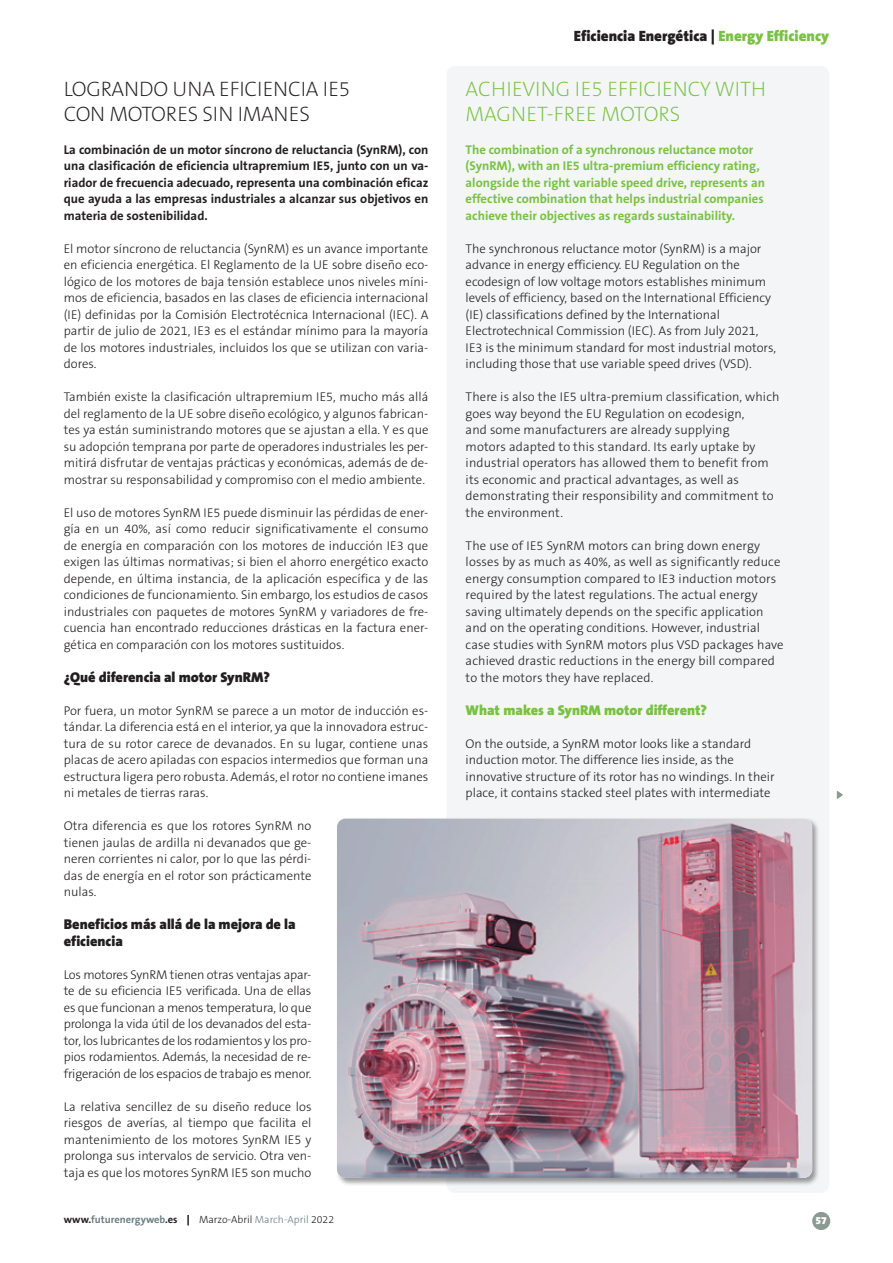
<style>
.page{position:relative;width:893px;height:1263px;background:#fff}
.page>*{position:absolute;margin:0;border:0;box-sizing:border-box;transform-origin:0 0}
.t1{font:200 21px/25.2px "The Sans B2";letter-spacing:-.01em;color:#231f20}
.t2{font:200 21px/25.2px "The Sans B2";color:#79c142}
.t3{font:900 15px "The Sans B9";color:#231f20}
.t4{font:900 14.25px/16.5px "The Sans B9";color:#231f20}
.t5{font:900 14.25px "The Sans B9";color:#79c142}
.t6{font:300 12.75px/16.5px "The Sans B3";color:#231f20;text-align:justify}
.t7{font:700 12.75px/16.5px "The Sans B7";color:#231f20;text-align:justify}
.t8{font:700 12.75px/16.5px "The Sans B7";color:#79c142}
.t9{font:300 10.5px "The Sans B3";color:#231f20}
.t10{font:900 10.5px "The Sans B9";color:#fff}
.s1{color:#79c142}
.s2{font-family:"The Sans B7";font-weight:700}
.s3{font-family:"The Sans B7";font-weight:700;color:#6d8083}
.s4{font-family:"The Sans B9";font-weight:900}
.s5{color:#6d8083}
</style>
<div class="page">
<div style="left:812px;top:1212px;width:18px;height:18px;background:#8b9b92;border-radius:50%"></div>
<div style="left:446px;top:66px;width:383px;height:1127px;background:#f3f5f7;border-radius:9px"></div>
<svg style="left:837px;top:791px;width:6px;height:8px"></svg>
<div style="left:335px;top:817px;width:485px;height:368px;background:#231f20;opacity:.45"></div>
<img style="left:337px;top:819px;width:475px;height:359px">
<p class="t3" style="left:574px;top:28px;width:257px">Eficiencia Energética | <span class="s1">Energy Efficiency</span></p>
<h1 class="t1" style="left:64px;top:77px;width:288px">LOGRANDO UNA EFICIENCIA IE5<br>CON MOTORES SIN IMANES</h1>
<h1 class="t2" style="left:466px;top:77px;width:302px">ACHIEVING IE5 EFFICIENCY WITH<br>MAGNET-FREE MOTORS</h1>
<p class="t7" style="left:64px;top:142px;width:366px">La combinación de un motor síncrono de reluctancia (SynRM), con una clasificación de eficiencia ultrapremium IE5, junto con un va&shy;riador de frecuencia adecuado, representa una combinación eficaz que ayuda a las empresas industriales a alcanzar sus objetivos en materia de sostenibilidad.</p>
<p class="t6" style="left:64px;top:241px;width:366px">El motor síncrono de reluctancia (SynRM) es un avance importante en eficiencia energética. El Reglamento de la UE sobre diseño eco&shy;lógico de los motores de baja tensión establece unos niveles míni&shy;mos de eficiencia, basados en las clases de eficiencia internacional (IE) definidas por la Comisión Electrotécnica Internacional (IEC). A partir de julio de 2021, IE3 es el estándar mínimo para la mayoría de los motores industriales, incluidos los que se utilizan con varia&shy;dores.</p>
<p class="t6" style="left:64px;top:389px;width:366px">También existe la clasificación ultrapremium IE5, mucho más allá del reglamento de la UE sobre diseño ecológico, y algunos fabrican&shy;tes ya están suministrando motores que se ajustan a ella. Y es que su adopción temprana por parte de operadores industriales les per&shy;mitirá disfrutar de ventajas prácticas y económicas, además de de&shy;mostrar su responsabilidad y compromiso con el medio ambiente.</p>
<p class="t6" style="left:64px;top:505px;width:366px">El uso de motores SynRM IE5 puede disminuir las pérdidas de ener&shy;gía en un 40%, así como reducir significativamente el consumo de energía en comparación con los motores de inducción IE3 que exigen las últimas normativas; si bien el ahorro energético exacto depende, en última instancia, de la aplicación específica y de las condiciones de funcionamiento. Sin embargo, los estudios de casos industriales con paquetes de motores SynRM y variadores de fre&shy;cuencia han encontrado reducciones drásticas en la factura ener&shy;gética en comparación con los motores sustituidos.</p>
<p class="t4" style="left:64px;top:669px;width:208px">¿Qué diferencia al motor SynRM?</p>
<p class="t6" style="left:64px;top:703px;width:366px">Por fuera, un motor SynRM se parece a un motor de inducción es&shy;tándar. La diferencia está en el interior, ya que la innovadora estruc&shy;tura de su rotor carece de devanados. En su lugar, contiene unas placas de acero apiladas con espacios intermedios que forman una estructura ligera pero robusta. Además, el rotor no contiene imanes ni metales de tierras raras.</p>
<p class="t6" style="left:64px;top:818px;width:249px">Otra diferencia es que los rotores SynRM no tienen jaulas de ardilla ni devanados que ge&shy;neren corrientes ni calor, por lo que las pérdi&shy;das de energía en el rotor son prácticamente nulas.</p>
<p class="t4" style="left:64px;top:917px;width:233px">Beneficios más allá de la mejora de la eficiencia</p>
<p class="t6" style="left:64px;top:967px;width:249px">Los motores SynRM tienen otras ventajas apar&shy;te de su eficiencia IE5 verificada. Una de ellas es que funcionan a menos temperatura, lo que prolonga la vida útil de los devanados del esta&shy;tor, los lubricantes de los rodamientos y los pro&shy;pios rodamientos. Además, la necesidad de re&shy;frigeración de los espacios de trabajo es menor.</p>
<p class="t6" style="left:64px;top:1099px;width:249px">La relativa sencillez de su diseño reduce los riesgos de averías, al tiempo que facilita el mantenimiento de los motores SynRM IE5 y prolonga sus intervalos de servicio. Otra ven&shy;taja es que los motores SynRM IE5 son mucho</p>
<p class="t8" style="left:466px;top:142px;width:301px">The combination of a synchronous reluctance motor (SynRM), with an IE5 ultra-premium efficiency rating, alongside the right variable speed drive, represents an effective combination that helps industrial companies achieve their objectives as regards sustainability.</p>
<p class="t6" style="left:466px;top:241px;width:312px;text-align:left">The synchronous reluctance motor (SynRM) is a major advance in energy efficiency. EU Regulation on the ecodesign of low voltage motors establishes minimum levels of efficiency, based on the International Efficiency (IE) classifications defined by the International Electrotechnical Commission (IEC). As from July 2021, IE3 is the minimum standard for most industrial motors, including those that use variable speed drives (VSD).</p>
<p class="t6" style="left:466px;top:389px;width:315px;text-align:left">There is also the IE5 ultra-premium classification, which goes way beyond the EU Regulation on ecodesign,<br>and some manufacturers are already supplying<br>motors adapted to this standard. Its early uptake by industrial operators has allowed them to benefit from its economic and practical advantages, as well as demonstrating their responsibility and commitment to the environment.</p>
<p class="t6" style="left:466px;top:538px;width:319px;text-align:left">The use of IE5 SynRM motors can bring down energy losses by as much as 40%, as well as significantly reduce energy consumption compared to IE3 induction motors required by the latest regulations. The actual energy saving ultimately depends on the specific application and on the operating conditions. However, industrial case studies with SynRM motors plus VSD packages have achieved drastic reductions in the energy bill compared to the motors they have replaced.</p>
<p class="t5" style="left:466px;top:702px;width:243px">What makes a SynRM motor different?</p>
<p class="t6" style="left:466px;top:736px;width:310px;text-align:left">On the outside, a SynRM motor looks like a standard induction motor. The difference lies inside, as the innovative structure of its rotor has no windings. In their place, it contains stacked steel plates with intermediate</p>
<p class="t9" style="left:64px;top:1214px;width:272px"><span class="s2">www.</span><span class="s3">futurenergyweb</span><span class="s2">.es</span> <span class="s4">|</span> Marzo-Abril <span class="s5">March-April</span> 2022</p>
<p class="t10" style="left:815px;top:1215px;width:13px">57</p>
</div>
